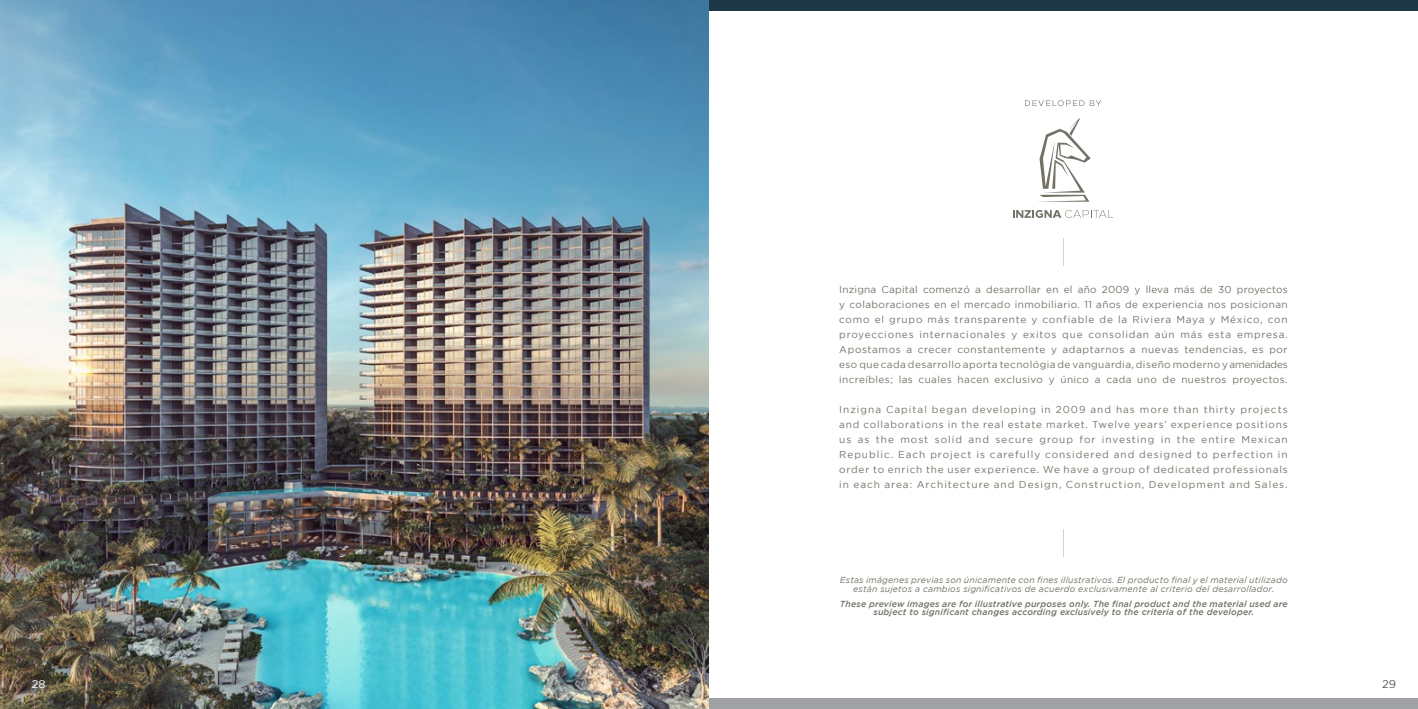
<style>
.page{position:relative;width:1418px;height:709px;background:#fff}
.page>*{position:absolute;margin:0;border:0;box-sizing:border-box;transform-origin:0 0}
.t1{font:11.25px "Gotham";color:#fff}
.t2{font:11.25px "Gotham";color:#58595b}
.t3{font:10px/15px "Gotham";letter-spacing:.055em;color:#747267;text-align:justify}
.t4{font:italic 8.75px/8.8px "Gotham";letter-spacing:.02em;color:#747267;text-align:center}
.t5{font:italic 500 8.75px/8.8px "Gotham";letter-spacing:.02em;color:#747267;text-align:center}
</style>
<div class="page">
<div style="left:0;top:697px;width:1417px;height:12px;background:#9fa1a4"></div>
<div style="left:0;top:0;width:1417px;height:11px;background:#1d3746"></div>
<img style="left:0;top:0;width:709px;height:709px">
<svg style="left:1025px;top:100px;width:76px;height:6px"></svg>
<svg style="left:1013px;top:210px;width:100px;height:8px"></svg>
<svg style="left:1038px;top:118px;width:52px;height:84px"></svg>
<svg style="left:1063px;top:529px;width:1px;height:28px"></svg>
<svg style="left:1063px;top:238px;width:1px;height:27px"></svg>
<p class="t3" style="left:839px;top:282px;width:450px">Inzigna Capital comenzó a desarrollar en el año 2009 y lleva más de 30 proyectos y colaboraciones en el mercado inmobiliario. 11 años de experiencia nos posicionan como el grupo más transparente y confiable de la Riviera Maya y México, con proyecciones internacionales y exitos que consolidan aún más esta empresa.<br>Apostamos a crecer constantemente y adaptarnos a nuevas tendencias, es por eso que cada desarrollo aporta tecnológia de vanguardia, diseño moderno y amenidades increíbles; las cuales hacen exclusivo y único a cada uno de nuestros proyectos.</p>
<p class="t3" style="left:839px;top:402px;width:450px">Inzigna Capital began developing in 2009 and has more than thirty projects and collaborations in the real estate market. Twelve years’ experience positions us as the most solid and secure group for investing in the entire Mexican Republic. Each project is carefully considered and designed to perfection in order to enrich the user experience. We have a group of dedicated professionals in each area: Architecture and Design, Construction, Development and Sales.</p>
<p class="t4" style="left:840px;top:575px;width:449px">Estas imágenes previas son únicamente con fines illustrativos. El producto final y el material utilizado están sujetos a cambios significativos de acuerdo exclusivamente al criterio del desarrollador.</p>
<p class="t5" style="left:840px;top:599px;width:449px">These preview images are for illustrative purposes only. The final product and the material used are subject to significant changes according exclusively to the criteria of the developer.</p>
<p class="t1" style="left:32px;top:678px;width:15px">28</p>
<p class="t2" style="left:1382px;top:678px;width:16px">29</p>
</div>
